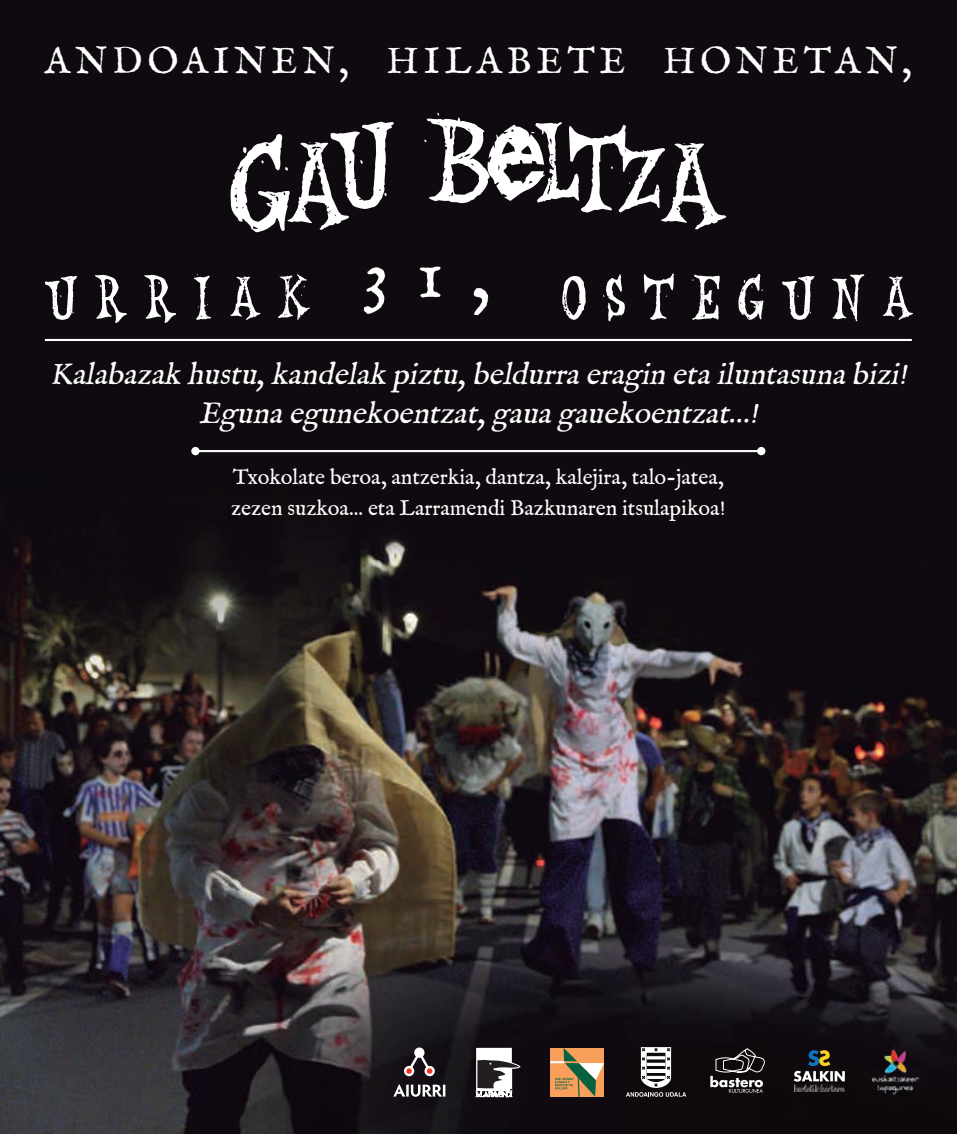
<style>
.page{position:relative;width:957px;height:1134px;background:#fff}
.page>*{position:absolute;margin:0;border:0;box-sizing:border-box;transform-origin:0 0}
.t1{font:50.25px "Leichenhaus";letter-spacing:.37em;color:#fff}
.t2{font:37.62px "IM FELL English Roman";letter-spacing:.13em;color:#fff}
.t3{font:italic 30.62px/39.1px "IM FELL English Roman";color:#fff;text-align:center}
.t4{font:21.75px/31.2px "IM FELL English Roman";color:#fff}
</style>
<div class="page">
<img style="left:0;top:0;width:957px;height:1134px">
<img style="left:871px;top:1047px;width:47px;height:47px">
<img style="left:794px;top:1084px;width:50px;height:7px">
<svg style="left:794px;top:1050px;width:51px;height:32px;background:#4a4b47"></svg>
<hr style="left:45px;top:339px;width:867px;height:2px;background:#fff">
<hr style="left:195px;top:450px;width:566px;height:2px;background:#fff">
<div style="left:191px;top:447px;width:9px;height:8px;background:#fff;border-radius:50%"></div>
<div style="left:757px;top:447px;width:8px;height:8px;background:#fff;border-radius:50%"></div>
<svg style="left:230px;top:122px;width:164px;height:110px"></svg>
<svg style="left:424px;top:113px;width:302px;height:116px"></svg>
<svg style="left:550px;top:1048px;width:54px;height:49px;background:#c69b64"></svg>
<svg style="left:404px;top:1052px;width:31px;height:24px"></svg>
<div style="left:414px;top:1047px;width:10px;height:11px;background:#fff;border-radius:50%"></div>
<svg style="left:393px;top:1084px;width:52px;height:13px"></svg>
<svg style="left:626px;top:1047px;width:60px;height:50px"></svg>
<svg style="left:710px;top:1049px;width:55px;height:44px;background:#433f43"></svg>
<svg style="left:476px;top:1048px;width:47px;height:49px"></svg>
<svg style="left:363px;top:266px;width:23px;height:49px"></svg>
<svg style="left:419px;top:266px;width:22px;height:32px"></svg>
<svg style="left:473px;top:287px;width:16px;height:29px"></svg>
<h2 class="t2" style="left:45px;top:39px;width:868px">ANDOAINEN, HILABETE HONETAN,</h2>
<h1 class="t1" style="left:45px;top:273px;width:868px">URRIAK <sup>31,</sup> OSTEGUNA</h1>
<h3 class="t3" style="left:50px;top:355px;width:865px">Kalabazak hustu,kandelak piztu,beldurra eragin eta iluntasuna bizi!<br>Eguna egunekoentzat,gaua gauekoentzat…!</h3>
<p class="t4" style="left:231px;top:461px;width:496px">Txokolate beroa, antzerkia, dantza, kalejira, talo-jatea, zezen suzkoa... eta Larramendi Bazkunaren itsulapikoa!</p>
</div>
